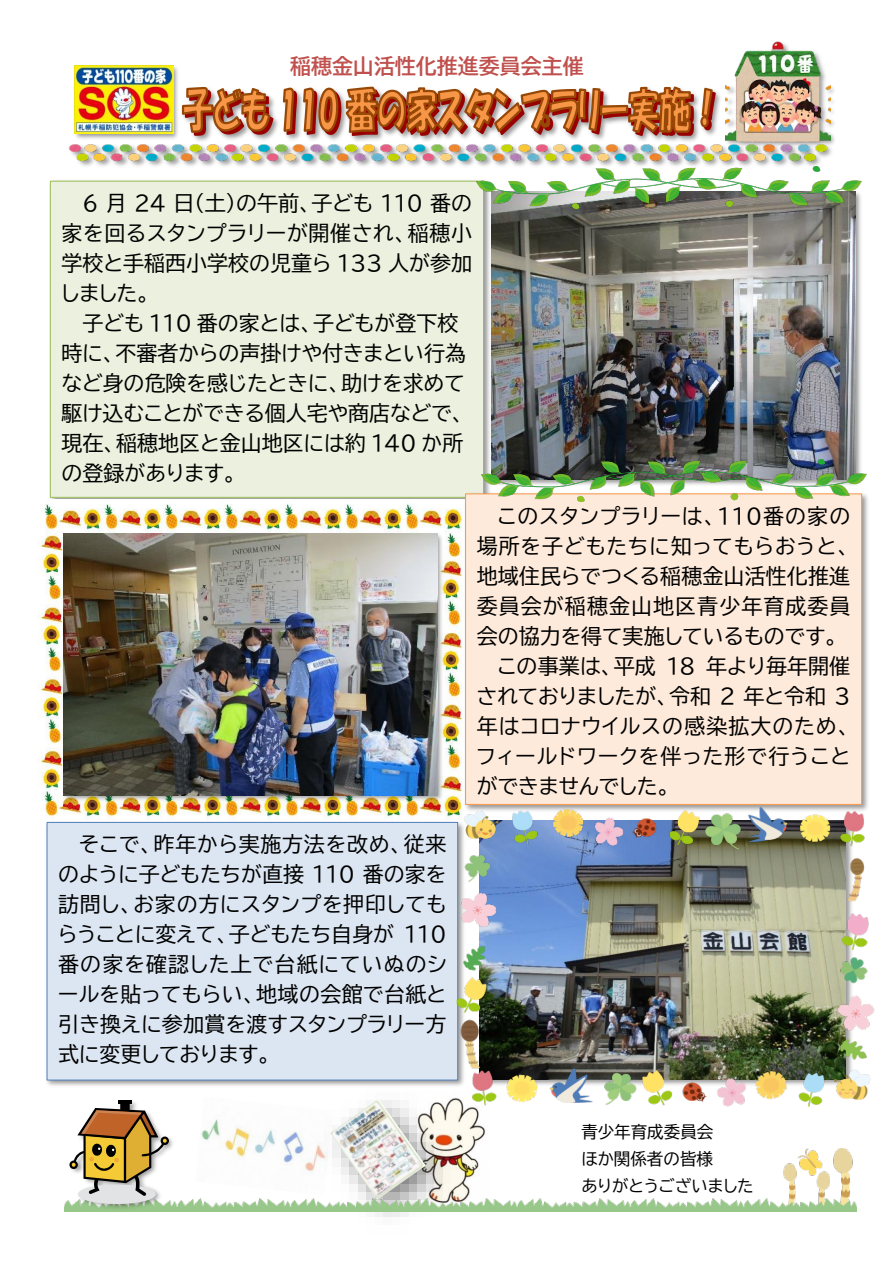
<style>
.page{position:relative;width:893px;height:1263px;background:#fff}
.page>*{position:absolute;margin:0;border:0;box-sizing:border-box;transform-origin:0 0}
.t1{font:21px/30px "BIZ UDP Gothic";letter-spacing:.005em;color:#000;text-align:justify}
.t2{font:21px "BIZ UDP Gothic";letter-spacing:.05em;color:#000}
.t3{font:21px "BIZ UDP Gothic";letter-spacing:.045em;color:#000}
.t4{font:21px "BIZ UDP Gothic";letter-spacing:.055em;color:#000}
.t5{font:21px "BIZ UDP Gothic Bold";color:#c0504d}
.t6{font:16.5px/27px "BIZ UDP Gothic";color:#000}
</style>
<div class="page">
<img style="left:468px;top:1116px;width:17px;height:33px">
<img style="left:491px;top:208px;width:365px;height:251px">
<img style="left:714px;top:178px;width:147px;height:30px">
<img style="left:38px;top:503px;width:424px;height:316px">
<img style="left:201px;top:1119px;width:106px;height:30px">
<img style="left:74px;top:65px;width:104px;height:68px">
<img style="left:75px;top:65px;width:98px;height:68px">
<img style="left:169px;top:84px;width:9px;height:49px">
<img style="left:172px;top:88px;width:548px;height:44px">
<svg style="left:181px;top:86px;width:533px;height:235px;background:#bfb39c"></svg>
<img style="left:61px;top:530px;width:385px;height:274px">
<img style="left:64px;top:533px;width:373px;height:262px">
<img style="left:316px;top:1099px;width:152px;height:118px">
<img style="left:330px;top:1099px;width:96px;height:50px">
<img style="left:725px;top:85px;width:109px;height:42px">
<img style="left:726px;top:41px;width:104px;height:92px">
<img style="left:74px;top:133px;width:761px;height:45px">
<img style="left:68px;top:136px;width:762px;height:34px">
<img style="left:463px;top:497px;width:405px;height:298px">
<div style="left:466px;top:500px;width:395px;height:295px;background:#fdeada"></div>
<div style="left:47px;top:822px;width:411px;height:258px;background:#dce6f2"></div>
<img style="left:452px;top:795px;width:423px;height:321px">
<img style="left:481px;top:459px;width:385px;height:42px">
<img style="left:65px;top:1149px;width:792px;height:63px">
<img style="left:66px;top:1101px;width:111px;height:111px">
<div style="left:120px;top:1102px;width:10px;height:9px;background:#000"></div>
<hr style="left:118px;top:1100px;width:14px;height:4px;background:#000">
<svg style="left:69px;top:1108px;width:100px;height:96px"></svg>
<p class="t5" style="left:290px;top:56px;width:295px">稲穂金山活性化推進委員会主催</p>
<p class="t1" style="left:62px;top:188px;width:412px;text-indent:21px">6 月 24 日(土)の午前、子ども 110 番の家を回るスタンプラリーが開催され、稲穂小学校と手稲西小学校の児童ら 133 人が参加しました。</p>
<p class="t1" style="left:62px;top:308px;width:406px;text-align:left;text-indent:21px">子ども 110 番の家とは、子どもが登下校時に、不審者からの声掛けや付きまとい行為など身の危険を感じたときに、助けを求めて駆け込むことができる個人宅や商店などで、現在、稲穂地区と金山地区には約 140 か所の登録があります。</p>
<p class="t1" style="left:58px;top:829px;width:390px;text-indent:21px">そこで、昨年から実施方法を改め、従来のように子どもたちが直接 110 番の家を訪問し、お家の方にスタンプを押印してもらうことに変えて、子どもたち自身が 110番の家を確認した上で台紙にていぬのシールを貼ってもらい、地域の会館で台紙と引き換えに参加賞を渡すスタンプラリー方式に変更しております。</p>
<p class="t2" style="left:498px;top:505px;width:354px">このスタンプラリーは、１１０番の家の</p>
<p class="t3" style="left:477px;top:535px;width:375px">場所を子どもたちに知ってもらおうと、</p>
<p class="t1" style="left:477px;top:561px;width:375px">地域住民らでつくる稲穂金山活性化推進</p>
<p class="t2" style="left:477px;top:595px;width:375px">委員会が稲穂金山地区青少年育成委員</p>
<p class="t1" style="left:477px;top:621px;width:363px">会の協力を得て実施しているものです。</p>
<p class="t1" style="left:498px;top:651px;width:354px">この事業は、平成 18 年より毎年開催</p>
<p class="t1" style="left:477px;top:681px;width:375px">されておりましたが、令和 2 年と令和 3</p>
<p class="t2" style="left:477px;top:715px;width:375px">年はコロナウイルスの感染拡大のため、</p>
<p class="t4" style="left:477px;top:745px;width:375px">フィールドワークを伴った形で行うこと</p>
<p class="t1" style="left:477px;top:771px;width:195px">ができませんでした。</p>
<p class="t6" style="left:581px;top:1118px;width:174px">青少年育成委員会<br>ほか関係者の皆様<br>ありがとうございました</p>
</div>
